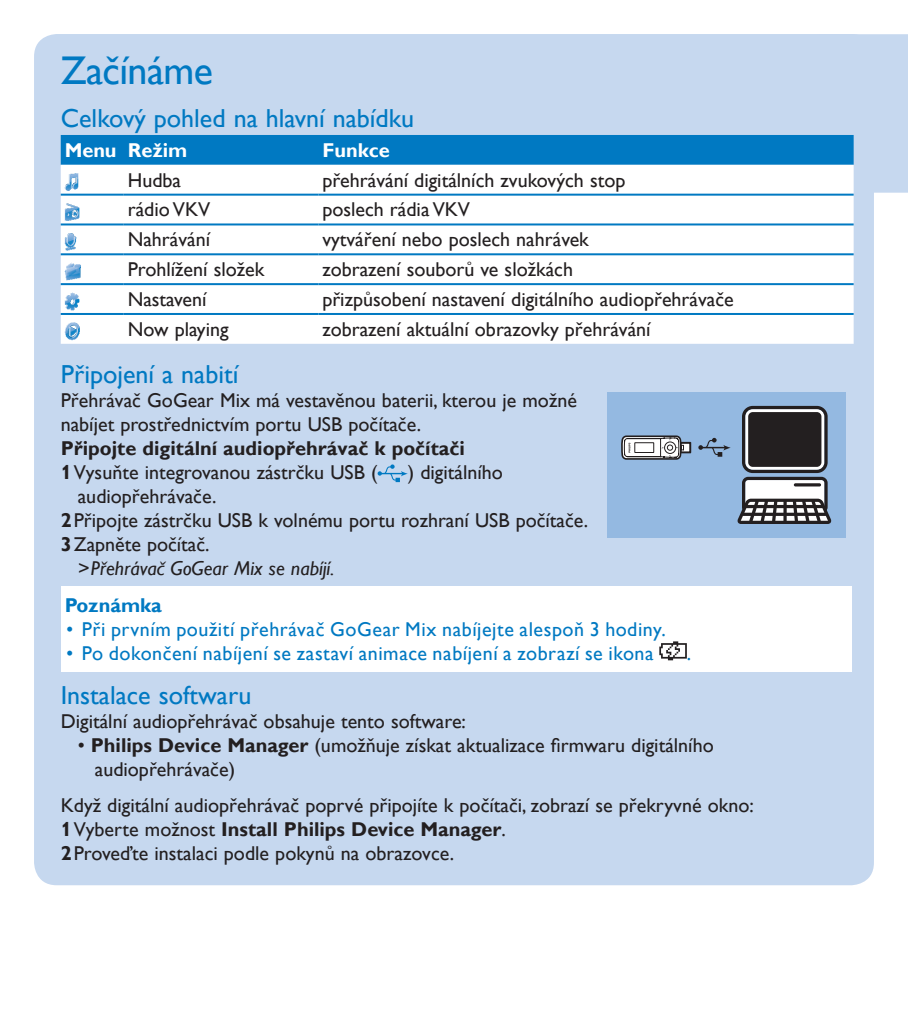
<style>
.page{position:relative;width:908px;height:1021px;background:#fff}
.page>*{position:absolute;margin:0;border:0;box-sizing:border-box;transform-origin:0 0}
.t1{font:40px "Gill Sans Alt One WGL";letter-spacing:-.015em;color:#0079c2}
.t2{font:26px "Gill Sans Alt One WGL";color:#0079c2}
.t3{font:20px/24px "Gill Sans Alt One WGL";color:#231f20}
.t4{font:20px "Gill Sans Alt One WGL";letter-spacing:.025em;color:#0079c2}
.t5{font:700 20px/24px "Gill Sans Alt One WGL";color:#231f20}
.t6{font:italic 20px "Gill Sans Alt One WGL";color:#231f20}
.t7{font:700 20px "Gill Sans Alt One WGL";color:#fff}
.t8{font:700 20px "Gill Sans Alt One WGL";color:#0079c2}
.s1{font-weight:400}
.s2{font-weight:700}
.s3{font-family:"Gill Alt One"}
.s4{font-family:"Gill Sans Alt One WGL Light"}
</style>
<div class="page">
<div style="left:34px;top:34px;width:839px;height:851px;background:#c6d8ef;border-radius:23px"></div>
<svg style="left:61px;top:34px;width:846px;height:159px"></svg>
<div style="left:61px;top:165px;width:792px;height:179px;background:#fff"></div>
<hr style="left:61px;top:223px;width:63px;height:2px;background:#0079c2">
<hr style="left:124px;top:223px;width:194px;height:2px;background:#0079c2">
<hr style="left:318px;top:223px;width:535px;height:2px;background:#0079c2">
<hr style="left:61px;top:253px;width:63px;height:2px;background:#0079c2">
<hr style="left:124px;top:253px;width:194px;height:2px;background:#0079c2">
<hr style="left:318px;top:253px;width:535px;height:2px;background:#0079c2">
<hr style="left:61px;top:283px;width:63px;height:2px;background:#0079c2">
<hr style="left:124px;top:283px;width:194px;height:2px;background:#0079c2">
<hr style="left:318px;top:283px;width:535px;height:2px;background:#0079c2">
<hr style="left:61px;top:313px;width:63px;height:2px;background:#0079c2">
<hr style="left:124px;top:313px;width:194px;height:2px;background:#0079c2">
<hr style="left:318px;top:313px;width:535px;height:2px;background:#0079c2">
<hr style="left:61px;top:194px;width:63px;height:2px;background:#0079c2">
<hr style="left:124px;top:194px;width:194px;height:2px;background:#0079c2">
<hr style="left:318px;top:194px;width:535px;height:2px;background:#0079c2">
<img style="left:65px;top:173px;width:13px;height:18px">
<img style="left:65px;top:203px;width:14px;height:18px">
<img style="left:65px;top:233px;width:11px;height:18px">
<img style="left:65px;top:263px;width:16px;height:17px">
<img style="left:65px;top:293px;width:14px;height:17px">
<img style="left:65px;top:322px;width:15px;height:18px">
<svg style="left:377px;top:464px;width:30px;height:18px"></svg>
<div style="left:61px;top:586px;width:789px;height:86px;background:#fff"></div>
<svg style="left:659px;top:641px;width:27px;height:19px"></svg>
<div style="left:607px;top:392px;width:238px;height:145px;background:#94b9e1"></div>
<svg style="left:737px;top:406px;width:93px;height:118px;background:#686a6f"></svg>
<svg style="left:698px;top:438px;width:32px;height:18px"></svg>
<div style="left:679px;top:442px;width:12px;height:11px;background:#fff;border:2px solid #231f20"></div>
<div style="left:679px;top:442px;width:11px;height:10px;border:1px solid #231f20"></div>
<svg style="left:621px;top:435px;width:63px;height:25px;background:#a6a7aa"></svg>
<h1 class="t1" style="left:61px;top:43px;width:154px">Začínáme</h1>
<h2 class="t2" style="left:61px;top:100px;width:355px">Celkový pohled na hlavní nabídku</h2>
<p class="t7" style="left:65px;top:136px;width:124px">Menu Režim</p>
<p class="t7" style="left:322px;top:136px;width:69px">Funkce</p>
<p class="t3" style="left:128px;top:168px;width:55px">Hudba</p>
<p class="t3" style="left:322px;top:168px;width:304px">přehrávání digitálních zvukových stop</p>
<p class="t3" style="left:128px;top:197px;width:84px">rádio VKV</p>
<p class="t3" style="left:322px;top:197px;width:149px">poslech rádia VKV</p>
<p class="t3" style="left:128px;top:227px;width:84px">Nahrávání</p>
<p class="t3" style="left:322px;top:227px;width:268px">vytváření nebo poslech nahrávek</p>
<p class="t3" style="left:128px;top:257px;width:138px">Prohlížení složek</p>
<p class="t3" style="left:322px;top:257px;width:252px">zobrazení souborů ve složkách</p>
<p class="t3" style="left:128px;top:287px;width:80px">Nastavení</p>
<p class="t3" style="left:322px;top:287px;width:413px">přizpůsobení nastavení digitálního audiopřehrávače</p>
<p class="t3" style="left:128px;top:317px;width:102px">Now playing</p>
<p class="t3" style="left:322px;top:317px;width:329px">zobrazení aktuální obrazovky přehrávání</p>
<h2 class="t2" style="left:61px;top:356px;width:179px">Připojení a nabití</h2>
<p class="t3" style="left:61px;top:388px;width:517px">Přehrávač GoGear Mix má vestavěnou baterii, kterou je možné nabíjet prostřednictvím portu USB počítače.</p>
<p class="t5" style="left:61px;top:436px;width:405px">Připojte digitální audiopřehrávač k počítači<br>1<span class="s1">Vysuňte integrovanou zástrčku USB (</span></p>
<p class="t3" style="left:407px;top:460px;width:97px">) digitálního</p>
<p class="t3" style="left:78px;top:484px;width:140px">audiopřehrávače.</p>
<p class="t3" style="left:61px;top:508px;width:529px"><span class="s2">2</span>Připojte zástrčku USB k volnému portu rozhraní USB počítače.</p>
<p class="t3" style="left:61px;top:532px;width:150px"><span class="s2">3</span>Zapněte počítač.</p>
<p class="t6" style="left:78px;top:554px;width:258px"><span class="s3">&gt;</span>Přehrávač GoGear Mix se nabíjí.</p>
<p class="t8" style="left:65px;top:592px;width:99px">Poznámka</p>
<p class="t4" style="left:65px;top:616px;width:602px"><span class="s4">•</span> Při prvním použití přehrávač GoGear Mix nabíjejte alespoň 3 hodiny.</p>
<p class="t4" style="left:65px;top:640px;width:590px"><span class="s4">•</span> Po dokončení nabíjení se zastaví animace nabíjení a zobrazí se ikona</p>
<p class="t4" style="left:686px;top:640px;width:6px">.</p>
<h2 class="t2" style="left:61px;top:677px;width:192px">Instalace softwaru</h2>
<p class="t3" style="left:61px;top:708px;width:406px">Digitální audiopřehrávač obsahuje tento software:</p>
<p class="t3" style="left:95px;top:732px;width:620px;text-indent:-17px">• <span class="s2">Philips Device Manager</span> (umožňuje získat aktualizace firmwaru digitálního audiopřehrávače)</p>
<p class="t3" style="left:61px;top:792px;width:694px">Když digitální audiopřehrávač poprvé připojíte k počítači, zobrazí se překryvné okno:<br><span class="s2">1</span>Vyberte možnost <span class="s2">Install Philips Device Manager</span>.<br><span class="s2">2</span>Proveďte instalaci podle pokynů na obrazovce.</p>
</div>
